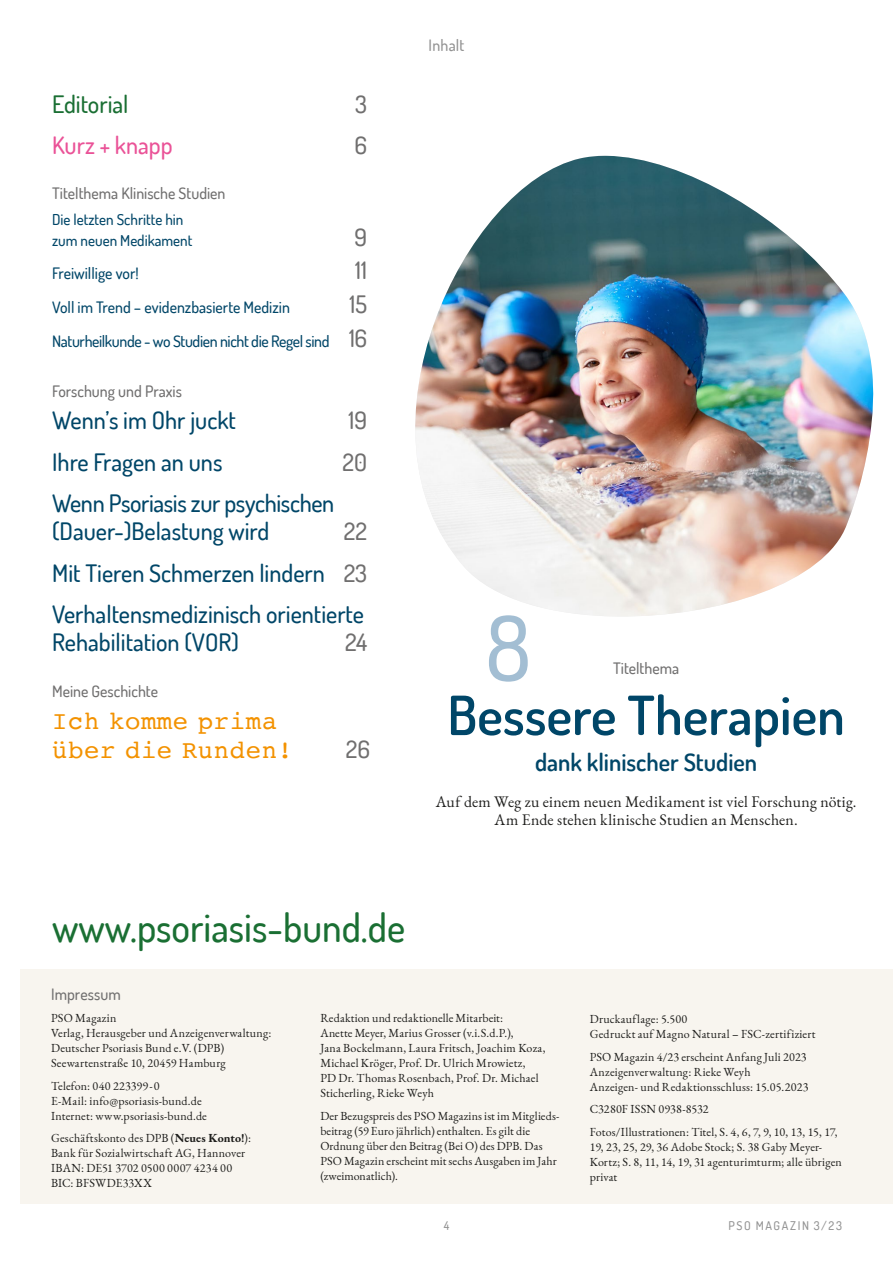
<style>
.page{position:relative;width:893px;height:1263px;background:#fff}
.page>*{position:absolute;margin:0;border:0;box-sizing:border-box;transform-origin:0 0}
.t1{font:500 90px "Dosis";color:#a3bed3}
.t2{font:600 54px "Dosis";color:#004668}
.t3{font:500 39px "Dosis";color:#1a6f33}
.t4{font:25.5px/28.5px "Courier";letter-spacing:.025em;color:#f39200}
.t5{font:500 24px/41.2px "Dosis";color:#004668}
.t6{font:600 24px "Dosis";color:#004668}
.t7{font:500 24px "Dosis";color:#706f6f}
.t8{font:500 24px "Dosis";color:#ea5297}
.t9{font:500 24px "Dosis";color:#1a6f33}
.t10{font:500 15.75px "Dosis";letter-spacing:-.015em;color:#004668}
.t11{font:15.75px/18px "EB Garamond";letter-spacing:.01em;color:#1d1d1b;text-align:center}
.t12{font:500 15.75px "Dosis";color:#706f6f}
.t13{font:500 15.75px "Dosis";letter-spacing:.015em;color:#929292}
.t14{font:500 15px/21px "Dosis";color:#004668}
.t15{font:12px/15px "EB Garamond";letter-spacing:.015em;color:#1d1d1b}
.t16{font:500 12px "Dosis";letter-spacing:.14em;color:#929292}
.s1{font-size:24px;color:#706f6f}
.s2{color:#706f6f}
.s3{font-weight:700}
</style>
<div class="page">
<div style="left:21px;top:969px;width:872px;height:234px;background:#f8f5ef"></div>
<img style="left:415px;top:156px;width:459px;height:461px">
<h3 class="t9" style="left:52px;top:88px;width:78px">Editorial</h3>
<h3 class="t7" style="left:355px;top:88px;width:13px">3</h3>
<h3 class="t8" style="left:52px;top:130px;width:122px">Kurz + knapp</h3>
<h3 class="t7" style="left:355px;top:130px;width:14px">6</h3>
<h3 class="t12" style="left:52px;top:183px;width:175px">Titelthema Klinische Studien</h3>
<p class="t14" style="left:52px;top:208px;width:142px">Die letzten Schritte hin zum neuen Medikament</p>
<h3 class="t7" style="left:355px;top:221px;width:14px">9</h3>
<h3 class="t10" style="left:52px;top:263px;width:88px">Freiwillige vor!</h3>
<h3 class="t7" style="left:355px;top:255px;width:13px">11</h3>
<h3 class="t10" style="left:52px;top:297px;width:239px">Voll im Trend – evidenzbasierte Medizin</h3>
<h3 class="t7" style="left:350px;top:289px;width:19px">15</h3>
<h3 class="t10" style="left:52px;top:331px;width:316px">Naturheilkunde - wo Studien nicht die Regel sind <span class="s1">16</span></h3>
<h3 class="t12" style="left:52px;top:380px;width:131px">Forschung und Praxis</h3>
<h3 class="t5" style="left:52px;top:399px;width:185px">Wenn’s im Ohr juckt</h3>
<h3 class="t7" style="left:349px;top:405px;width:20px">19</h3>
<h3 class="t5" style="left:52px;top:441px;width:172px">Ihre Fragen an uns</h3>
<h3 class="t7" style="left:343px;top:446px;width:26px">20</h3>
<h3 class="t5" style="left:52px;top:488px;width:284px;line-height:28.5px">Wenn Psoriasis zur psychischen (Dauer-)Belastung wird</h3>
<h3 class="t5" style="left:52px;top:510px;width:316px;text-align:justify;text-indent:292px"><span class="s2">22<br></span>Mit Tieren Schmerzen lindern <span class="s2">23<br></span>Verhaltensmedizinisch orientierte</h3>
<h3 class="t5" style="left:52px;top:621px;width:188px">Rehabilitation (VOR)</h3>
<h3 class="t7" style="left:345px;top:627px;width:23px">24</h3>
<h3 class="t12" style="left:52px;top:681px;width:107px">Meine Geschichte</h3>
<h3 class="t4" style="left:52px;top:706px;width:242px">Ich komme prima über die Runden!</h3>
<h3 class="t7" style="left:346px;top:733px;width:26px">26</h3>
<h3 class="t13" style="left:429px;top:35px;width:37px">Inhalt</h3>
<h1 class="t1" style="left:485px;top:589px;width:47px">8</h1>
<h3 class="t12" style="left:613px;top:658px;width:68px">Titelthema</h3>
<h2 class="t2" style="left:447px;top:680px;width:399px">Bessere Therapien</h2>
<h3 class="t6" style="left:535px;top:747px;width:224px">dank klinischer Studien</h3>
<h3 class="t11" style="left:436px;top:793px;width:422px">Auf dem Weg zu einem neuen Medikament ist viel Forschung nötig.<br>Am Ende stehen klinische Studien an Menschen.</h3>
<h3 class="t3" style="left:52px;top:902px;width:355px">www.psoriasis-bund.de</h3>
<h3 class="t12" style="left:51px;top:984px;width:71px">Impressum</h3>
<p class="t15" style="left:51px;top:1011px;width:222px">PSO Magazin<br>Verlag, Herausgeber und Anzeigenverwaltung:<br>Deutscher Psoriasis Bund e. V. (DPB)<br>Seewartenstraße 10, 20459 Hamburg</p>
<p class="t15" style="left:51px;top:1078px;width:157px">Telefon: 040 223399 - 0<br>E-Mail: info@psoriasis-bund.de<br>Internet: www.psoriasis-bund.de</p>
<p class="t15" style="left:51px;top:1131px;width:202px">Geschäftskonto des DPB (<span class="s3">Neues Konto!</span>):<br>Bank für Sozialwirtschaft AG, Hannover<br>IBAN: DE51 3702 0500 0007 4234 00<br>BIC: BFSWDE33XX</p>
<p class="t15" style="left:320px;top:1011px;width:227px">Redaktion und redaktionelle Mitarbeit:<br>Anette Meyer, Marius Grosser (v.i.S.d.P.),<br>Jana Bockelmann, Laura Fritsch, Joachim Koza, Michael Kröger, Prof. Dr. Ulrich Mrowietz,<br>PD Dr. Thomas Rosenbach, Prof. Dr. Michael Sticherling, Rieke Weyh</p>
<p class="t15" style="left:320px;top:1108px;width:240px">Der Bezugspreis des PSO Magazins ist im Mitglieds&shy;beitrag (59 Euro jährlich) enthalten. Es gilt die Ordnung über den Beitrag (Bei O) des DPB. Das PSO Magazin erscheint mit sechs Ausgaben im Jahr (zweimonatlich).</p>
<p class="t15" style="left:590px;top:1012px;width:227px">Druckauflage: 5.500<br>Gedruckt auf Magno Natural – FSC-zertifiziert</p>
<p class="t15" style="left:590px;top:1049px;width:220px">PSO Magazin 4/23 erscheint Anfang Juli 2023<br>Anzeigenverwaltung: Rieke Weyh<br>Anzeigen- und Redaktionsschluss: 15.05.2023</p>
<p class="t15" style="left:590px;top:1098px;width:249px;line-height:22.5px">C3280F ISSN 0938-8532<br>Fotos/Illustrationen: Titel, S. 4, 6, 7, 9, 10, 13, 15, 17,</p>
<p class="t15" style="left:590px;top:1139px;width:254px">19, 23, 25, 29, 36 Adobe Stock; S. 38 Gaby Meyer-<br>Kortz; S. 8, 11, 14, 19, 31 agenturimturm; alle übrigen privat</p>
<p class="t16" style="left:444px;top:1218px;width:7px">4</p>
<p class="t16" style="left:728px;top:1218px;width:115px">PSO MAGAZIN 3/23</p>
</div>
